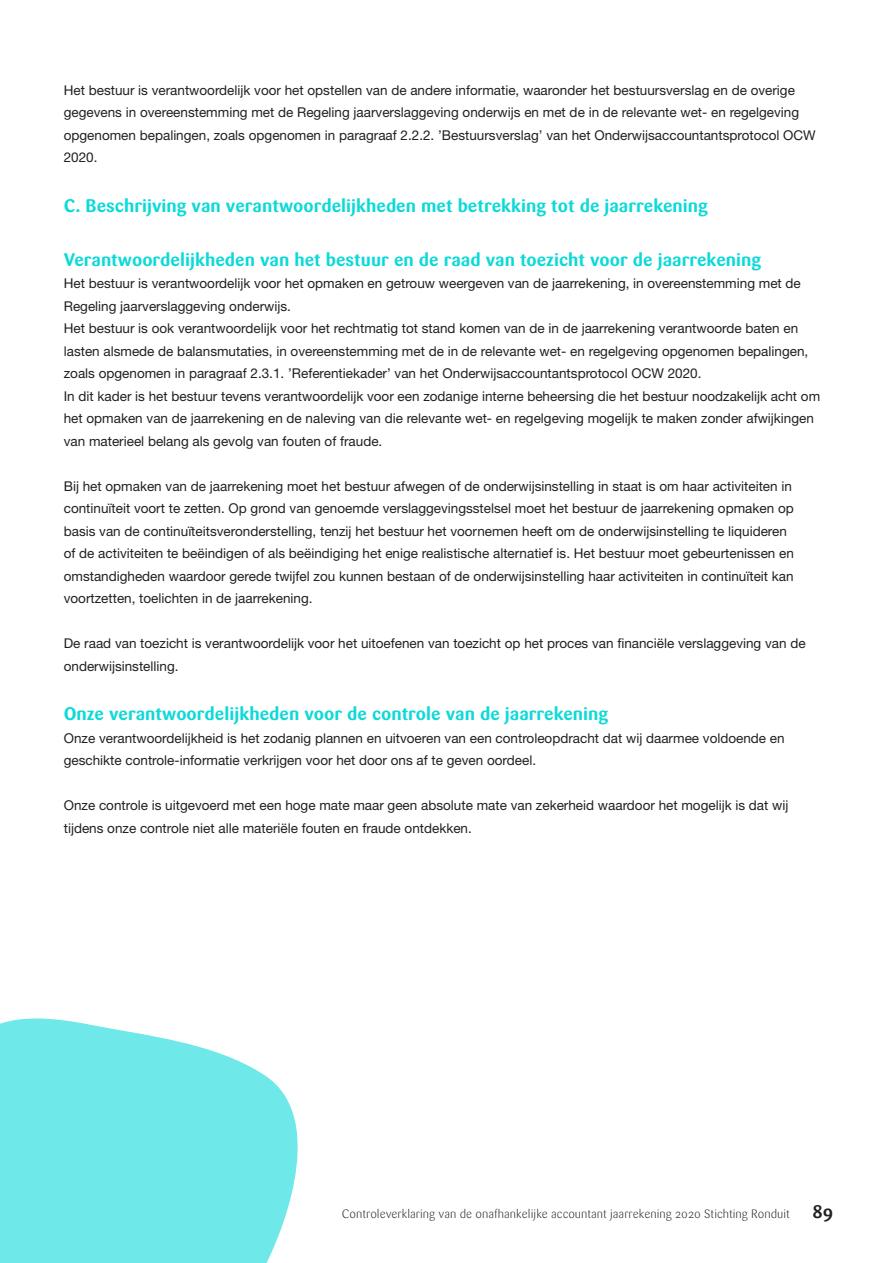
<style>
.page{position:relative;width:893px;height:1263px;background:#fff}
.page>*{position:absolute;margin:0;border:0;box-sizing:border-box;transform-origin:0 0}
.t1{font:700 18px "Sari";color:#0dd9d9}
.t2{font:700 18px "Sari";color:#231f20}
.t3{font:13.5px/22.5px "Helvetica Neue LT Std";color:#231f20}
.t4{font:300 12px "Sari";color:#231f20}
</style>
<div class="page">
<svg style="left:0;top:1018px;width:298px;height:245px;background:#7eeaea"></svg>
<p class="t3" style="left:64px;top:78px;width:753px">Het bestuur is verantwoordelijk voor het opstellen van de andere informatie, waaronder het bestuursverslag en de overige gegevens in overeenstemming met de Regeling jaarverslaggeving onderwijs en met de in de relevante wet- en regelgeving opgenomen bepalingen, zoals opgenomen in paragraaf 2.2.2. ’Bestuursverslag’ van het Onderwijsaccountantsprotocol OCW 2020.</p>
<h1 class="t1" style="left:64px;top:195px;width:646px">C. Beschrijving van verantwoordelijkheden met betrekking tot de jaarrekening</h1>
<h1 class="t1" style="left:64px;top:249px;width:699px">Verantwoordelijkheden van het bestuur en de raad van toezicht voor de jaarrekening</h1>
<p class="t3" style="left:64px;top:272px;width:758px">Het bestuur is verantwoordelijk voor het opmaken en getrouw weergeven van de jaarrekening, in overeenstemming met de Regeling jaarverslaggeving onderwijs.<br>Het bestuur is ook verantwoordelijk voor het rechtmatig tot stand komen van de in de jaarrekening verantwoorde baten en lasten alsmede de balansmutaties, in overeenstemming met de in de relevante wet- en regelgeving opgenomen bepalingen, zoals opgenomen in paragraaf 2.3.1. ’Referentiekader’ van het Onderwijsaccountantsprotocol OCW 2020.<br>In dit kader is het bestuur tevens verantwoordelijk voor een zodanige interne beheersing die het bestuur noodzakelijk acht om het opmaken van de jaarrekening en de naleving van die relevante wet- en regelgeving mogelijk te maken zonder afwijkingen van materieel belang als gevolg van fouten of fraude.</p>
<p class="t3" style="left:64px;top:474px;width:732px">Bij het opmaken van de jaarrekening moet het bestuur afwegen of de onderwijsinstelling in staat is om haar activiteiten in continuïteit voort te zetten. Op grond van genoemde verslaggevingsstelsel moet het bestuur de jaarrekening opmaken op basis van de continuïteitsveronderstelling, tenzij het bestuur het voornemen heeft om de onderwijsinstelling te liquideren of de activiteiten te beëindigen of als beëindiging het enige realistische alternatief is. Het bestuur moet gebeurtenissen en omstandigheden waardoor gerede twijfel zou kunnen bestaan of de onderwijsinstelling haar activiteiten in continuïteit kan voortzetten, toelichten in de jaarrekening.</p>
<p class="t3" style="left:64px;top:632px;width:743px">De raad van toezicht is verantwoordelijk voor het uitoefenen van toezicht op het proces van financiële verslaggeving van de onderwijsinstelling.</p>
<h1 class="t1" style="left:64px;top:703px;width:546px">Onze verantwoordelijkheden voor de controle van de jaarrekening</h1>
<p class="t3" style="left:64px;top:726px;width:722px">Onze verantwoordelijkheid is het zodanig plannen en uitvoeren van een controleopdracht dat wij daarmee voldoende en geschikte controle-informatie verkrijgen voor het door ons af te geven oordeel.</p>
<p class="t3" style="left:64px;top:794px;width:726px">Onze controle is uitgevoerd met een hoge mate maar geen absolute mate van zekerheid waardoor het mogelijk is dat wij tijdens onze controle niet alle materiële fouten en fraude ontdekken.</p>
<p class="t4" style="left:342px;top:1207px;width:450px">Controleverklaring van de onafhankelijke accountant jaarrekening 2020 Stichting Ronduit</p>
<h1 class="t2" style="left:813px;top:1200px;width:22px">89</h1>
</div>
